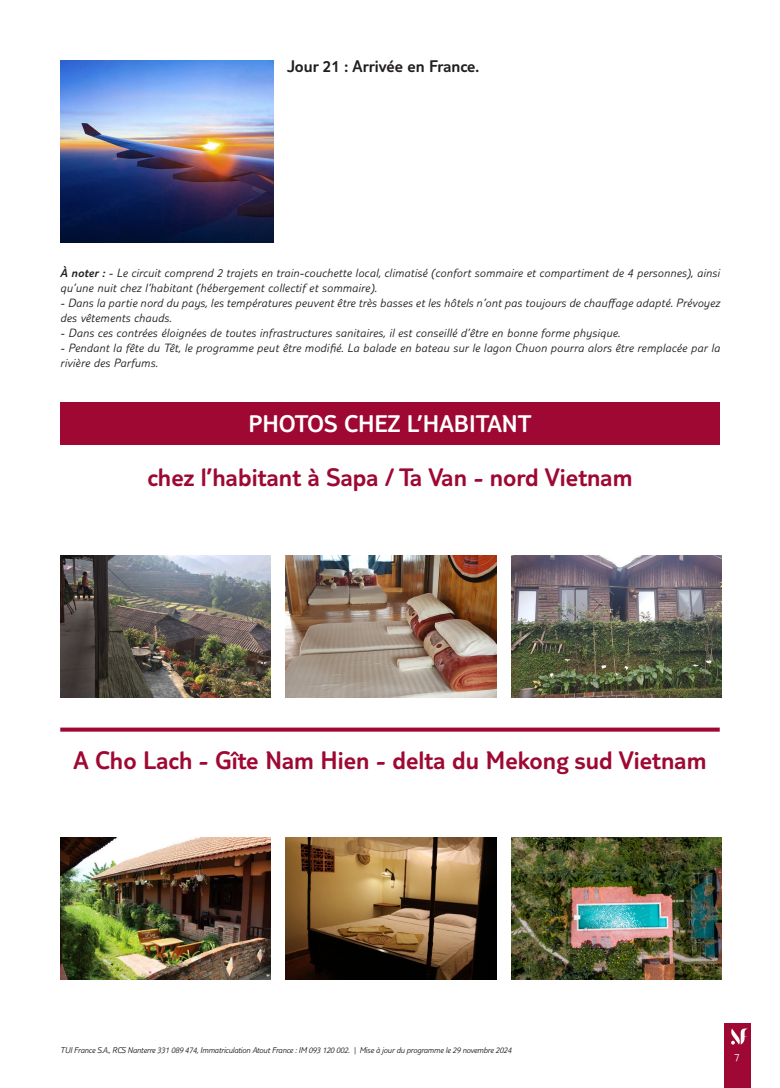
<style>
.page{position:relative;width:780px;height:1088px;background:#fff}
.page>*{position:absolute;margin:0;border:0;box-sizing:border-box;transform-origin:0 0}
.t1{font:300 26.25px "TUI Type";color:#9e0832}
.t2{font:300 25px "TUI Type";color:#fff}
.t3{font:300 17.5px "TUI Type";color:#231f20}
.t4{font:italic 300 12.5px/15px "TUI Type";letter-spacing:.02em;color:#231f20}
.t5{font:300 11.25px "TUI Type";color:#fff}
.t6{font:italic 300 8.75px "TUI Type";letter-spacing:-.02em;color:#231f20}
.s1{font-style:inherit}
</style>
<div class="page">
<div style="left:724px;top:1023px;width:26px;height:65px;background:#9e0832"></div>
<svg style="left:731px;top:1028px;width:17px;height:16px"></svg>
<div style="left:60px;top:727px;width:659px;height:5px;background:#9e0832"></div>
<img style="left:60px;top:60px;width:213px;height:182px">
<div style="left:60px;top:403px;width:659px;height:42px;background:#9e0832"></div>
<img style="left:60px;top:555px;width:210px;height:142px">
<img style="left:286px;top:555px;width:210px;height:142px">
<img style="left:511px;top:555px;width:210px;height:142px">
<img style="left:60px;top:838px;width:210px;height:141px">
<img style="left:286px;top:838px;width:210px;height:141px">
<img style="left:511px;top:838px;width:210px;height:141px">
<h3 class="t3" style="left:287px;top:56px;width:194px">Jour 21 : Arrivée en France.</h3>
<p class="t4" style="left:60px;top:265px;width:661px"><span class="s1">À noter :</span> - Le circuit comprend 2 trajets en train-couchette local, climatisé (confort sommaire et compartiment de 4 personnes), ainsi qu’une nuit chez l’habitant (hébergement collectif et sommaire).</p>
<p class="t4" style="left:60px;top:295px;width:661px">- Dans la partie nord du pays, les températures peuvent être très basses et les hôtels n’ont pas toujours de chauffage adapté. Prévoyez des vêtements chauds.</p>
<p class="t4" style="left:60px;top:325px;width:561px">- Dans ces contrées éloignées de toutes infrastructures sanitaires, il est conseillé d’être en bonne forme physique.</p>
<p class="t4" style="left:60px;top:340px;width:661px">- Pendant la fête du Têt, le programme peut être modifié. La balade en bateau sur le lagon Chuon pourra alors être remplacée par la rivière des Parfums.</p>
<h2 class="t2" style="left:248px;top:410px;width:284px">PHOTOS CHEZ L’HABITANT</h2>
<h1 class="t1" style="left:147px;top:462px;width:486px">chez l’habitant à Sapa / Ta Van - nord Vietnam</h1>
<h1 class="t1" style="left:74px;top:745px;width:634px">A Cho Lach - Gîte Nam Hien - delta du Mekong sud Vietnam</h1>
<p class="t6" style="left:60px;top:1045px;width:452px">TUI France S.A., RCS Nanterre 331 089 474, Immatriculation Atout France : IM 093 120 002. | Mise à jour du programme le 29 novembre 2024</p>
<p class="t5" style="left:734px;top:1050px;width:7px">7</p>
</div>
